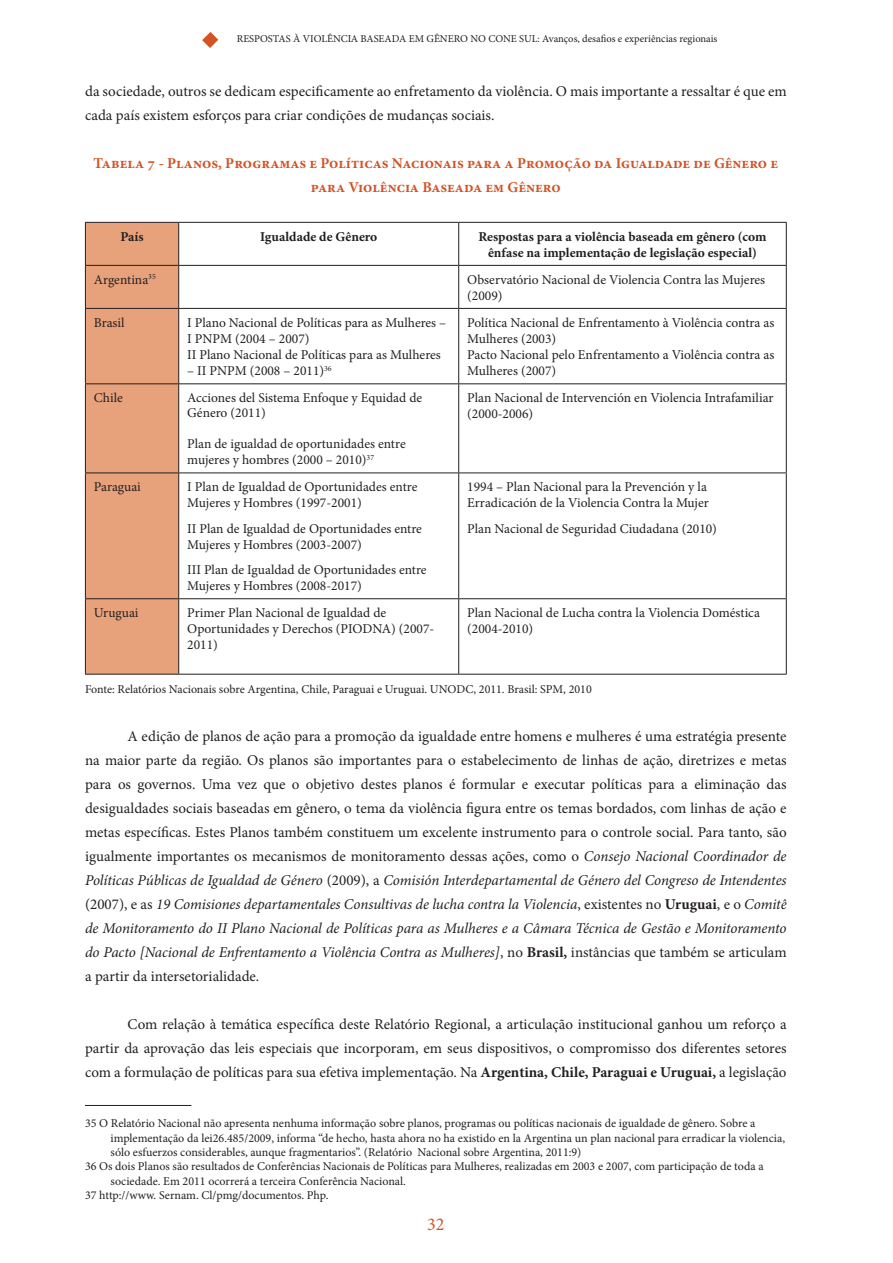
<style>
.page{position:relative;width:893px;height:1263px;background:#fff}
.page>*{position:absolute;margin:0;border:0;box-sizing:border-box;transform-origin:0 0}
.t1{font:18px "Minion Pro";color:#d35325}
.t2{font:15px/24px "Minion Pro";letter-spacing:-.01em;color:#231f20;text-align:justify}
.t3{font:700 15px/24px "Minion Pro";color:#d35325;text-align:center}
.t4{font:13.5px/16.2px "Minion Pro";color:#231f20}
.t5{font:700 13.5px/16.2px "Minion Pro";letter-spacing:.005em;color:#231f20;text-align:center}
.t6{font:12px "Minion Pro";color:#231f20}
.t7{font:10.5px "Minion Pro";color:#231f20}
.s1{font-style:italic}
.s2{font-weight:700}
</style>
<div class="page">
<svg style="left:202px;top:32px;width:17px;height:16px"></svg>
<hr style="left:85px;top:1105px;width:106px;height:1px;background:#231f20">
<div style="left:86px;top:223px;width:92px;height:451px;background:#e7a27c"></div>
<hr style="left:85px;top:222px;width:94px;height:1px;background:#231f20">
<hr style="left:85px;top:223px;width:1px;height:42px;background:#231f20">
<hr style="left:179px;top:222px;width:280px;height:1px;background:#231f20">
<hr style="left:178px;top:223px;width:1px;height:42px;background:#231f20">
<hr style="left:459px;top:222px;width:328px;height:1px;background:#231f20">
<hr style="left:458px;top:223px;width:1px;height:42px;background:#231f20">
<hr style="left:786px;top:223px;width:1px;height:42px;background:#231f20">
<hr style="left:85px;top:265px;width:94px;height:1px;background:#231f20">
<hr style="left:85px;top:266px;width:1px;height:42px;background:#231f20">
<hr style="left:179px;top:265px;width:280px;height:1px;background:#231f20">
<hr style="left:178px;top:266px;width:1px;height:42px;background:#231f20">
<hr style="left:459px;top:265px;width:328px;height:1px;background:#231f20">
<hr style="left:458px;top:266px;width:1px;height:42px;background:#231f20">
<hr style="left:786px;top:266px;width:1px;height:42px;background:#231f20">
<hr style="left:85px;top:308px;width:94px;height:1px;background:#231f20">
<hr style="left:85px;top:309px;width:1px;height:74px;background:#231f20">
<hr style="left:179px;top:308px;width:280px;height:1px;background:#231f20">
<hr style="left:178px;top:309px;width:1px;height:74px;background:#231f20">
<hr style="left:459px;top:308px;width:328px;height:1px;background:#231f20">
<hr style="left:458px;top:309px;width:1px;height:74px;background:#231f20">
<hr style="left:786px;top:309px;width:1px;height:74px;background:#231f20">
<hr style="left:85px;top:383px;width:94px;height:1px;background:#231f20">
<hr style="left:85px;top:384px;width:1px;height:88px;background:#231f20">
<hr style="left:179px;top:383px;width:280px;height:1px;background:#231f20">
<hr style="left:178px;top:384px;width:1px;height:88px;background:#231f20">
<hr style="left:459px;top:383px;width:328px;height:1px;background:#231f20">
<hr style="left:458px;top:384px;width:1px;height:88px;background:#231f20">
<hr style="left:786px;top:384px;width:1px;height:88px;background:#231f20">
<hr style="left:85px;top:472px;width:94px;height:1px;background:#231f20">
<hr style="left:85px;top:473px;width:1px;height:125px;background:#231f20">
<hr style="left:179px;top:472px;width:280px;height:1px;background:#231f20">
<hr style="left:178px;top:473px;width:1px;height:125px;background:#231f20">
<hr style="left:459px;top:472px;width:328px;height:1px;background:#231f20">
<hr style="left:458px;top:473px;width:1px;height:125px;background:#231f20">
<hr style="left:786px;top:473px;width:1px;height:125px;background:#231f20">
<hr style="left:85px;top:598px;width:94px;height:1px;background:#231f20">
<hr style="left:85px;top:599px;width:1px;height:75px;background:#231f20">
<hr style="left:179px;top:598px;width:280px;height:1px;background:#231f20">
<hr style="left:178px;top:599px;width:1px;height:75px;background:#231f20">
<hr style="left:459px;top:598px;width:328px;height:1px;background:#231f20">
<hr style="left:458px;top:599px;width:1px;height:75px;background:#231f20">
<hr style="left:786px;top:599px;width:1px;height:75px;background:#231f20">
<hr style="left:85px;top:674px;width:94px;height:1px;background:#231f20">
<hr style="left:179px;top:674px;width:280px;height:1px;background:#231f20">
<hr style="left:459px;top:674px;width:328px;height:1px;background:#231f20">
<p class="t7" style="left:237px;top:31px;width:482px">RESPOSTAS à VIOLÊNCIA BASEADA EM GÊNERO NO CONE SUL: Avanços, desafios e experiências regionais</p>
<p class="t2" style="left:85px;top:79px;width:703px">da sociedade, outros se dedicam especificamente ao enfretamento da violência. O mais importante a ressaltar é que em cada país existem esforços para criar condições de mudanças sociais.</p>
<p class="t3" style="left:93px;top:151px;width:686px">Tabela 7 - Planos, Programas e Políticas Nacionais para a Promoção da Igualdade de Gênero e para Violência Baseada em Gênero</p>
<p class="t5" style="left:120px;top:228px;width:25px">País</p>
<p class="t5" style="left:260px;top:228px;width:119px">Igualdade de Gênero</p>
<p class="t5" style="left:478px;top:228px;width:290px">Respostas para a violência baseada em gênero (com ênfase na implementação de legislação especial)</p>
<p class="t4" style="left:94px;top:271px;width:63px">Argentina<sup>35</sup></p>
<p class="t4" style="left:467px;top:271px;width:299px">Observatório Nacional de Violencia Contra las Mujeres (2009)</p>
<p class="t4" style="left:94px;top:314px;width:32px">Brasil</p>
<p class="t4" style="left:187px;top:314px;width:261px">I Plano Nacional de Políticas para as Mulheres –<br>I PNPM (2004 – 2007)<br>II Plano Nacional de Políticas para as Mulheres</p>
<p class="t4" style="left:187px;top:363px;width:146px">– II PNPM (2008 – 2011)<sup>36</sup></p>
<p class="t4" style="left:467px;top:314px;width:309px">Política Nacional de Enfrentamento à Violência contra as Mulheres (2003)<br>Pacto Nacional pelo Enfrentamento a Violência contra as Mulheres (2007)</p>
<p class="t4" style="left:94px;top:390px;width:31px">Chile</p>
<p class="t4" style="left:187px;top:390px;width:237px;line-height:14.9px">Acciones del Sistema Enfoque y Equidad de<br>Género (2011)</p>
<p class="t4" style="left:187px;top:436px;width:220px">Plan de igualdad de oportunidades entre mujeres y hombres (2000 – 2010)<sup>37</sup></p>
<p class="t4" style="left:94px;top:479px;width:48px">Paraguai</p>
<p class="t4" style="left:187px;top:479px;width:232px">I Plan de Igualdad de Oportunidades entre<br>Mujeres y Hombres (1997-2001)</p>
<p class="t4" style="left:187px;top:520px;width:236px">II Plan de Igualdad de Oportunidades entre<br>Mujeres y Hombres (2003-2007)</p>
<p class="t4" style="left:187px;top:562px;width:241px">III Plan de Igualdad de Oportunidades entre<br>Mujeres y Hombres (2008-2017)</p>
<p class="t4" style="left:467px;top:390px;width:308px">Plan Nacional de Intervención en Violencia Intrafamiliar (2000-2006)</p>
<p class="t4" style="left:467px;top:479px;width:243px">1994 – Plan Nacional para la Prevención y la<br>Erradicación de la Violencia Contra la Mujer</p>
<p class="t4" style="left:467px;top:520px;width:251px">Plan Nacional de Seguridad Ciudadana (2010)</p>
<p class="t4" style="left:94px;top:605px;width:46px">Uruguai</p>
<p class="t4" style="left:187px;top:605px;width:249px">Primer Plan Nacional de Igualdad de<br>Oportunidades y Derechos (PIODNA) (2007-<br>2011)</p>
<p class="t4" style="left:467px;top:605px;width:294px">Plan Nacional de Lucha contra la Violencia Doméstica (2004-2010)</p>
<p class="t6" style="left:85px;top:681px;width:508px">Fonte: Relatórios Nacionais sobre Argentina, Chile, Paraguai e Uruguai. UNODC, 2011. Brasil: SPM, 2010</p>
<p class="t2" style="left:85px;top:724px;width:703px;text-indent:43px">A edição de planos de ação para a promoção da igualdade entre homens e mulheres é uma estratégia presente na maior parte da região. Os planos são importantes para o estabelecimento de linhas de ação, diretrizes e metas para os governos. Uma vez que o objetivo destes planos é formular e executar políticas para a eliminação das desigualdades sociais baseadas em gênero, o tema da violência figura entre os temas bordados, com linhas de ação e metas específicas. Estes Planos também constituem um excelente instrumento para o controle social. Para tanto, são igualmente importantes os mecanismos de monitoramento dessas ações, como o <span class="s1">Consejo Nacional Coordinador de Políticas Públicas de Igualdad de Género</span> (2009), a <span class="s1">Comisión Interdepartamental de Género del Congreso de Intendentes </span>(2007), e as <span class="s1">19 Comisiones departamentales Consultivas de lucha contra la Violencia</span>, existentes no <span class="s2">Uruguai</span>, e o <span class="s1">Comitê de Monitoramento do II Plano Nacional de Políticas para as Mulheres e a Câmara Técnica de Gestão e Monitoramento do Pacto [Nacional de Enfrentamento a Violência Contra as Mulheres]</span>, no <span class="s2">Brasil,</span> instâncias que também se articulam a partir da intersetorialidade.</p>
<p class="t2" style="left:85px;top:1012px;width:703px;text-indent:43px">Com relação à temática específica deste Relatório Regional, a articulação institucional ganhou um reforço a partir da aprovação das leis especiais que incorporam, em seus dispositivos, o compromisso dos diferentes setores com a formulação de políticas para sua efetiva implementação. Na <span class="s2">Argentina, Chile, Paraguai e Uruguai,</span> a legislação</p>
<p class="t6" style="left:85px;top:1115px;width:672px">35 O Relatório Nacional não apresenta nenhuma informação sobre planos, programas ou políticas nacionais de igualdade de gênero. Sobre a</p>
<p class="t6" style="left:111px;top:1130px;width:676px">implementação da lei26.485/2009, informa “de hecho, hasta ahora no ha existido en la Argentina un plan nacional para erradicar la violencia,</p>
<p class="t6" style="left:111px;top:1144px;width:472px">sólo esfuerzos considerables, aunque fragmentarios”. (Relatório Nacional sobre Argentina, 2011:9)</p>
<p class="t6" style="left:85px;top:1158px;width:680px">36 Os dois Planos são resultados de Conferências Nacionais de Políticas para Mulheres, realizadas em 2003 e 2007, com participação de toda a</p>
<p class="t6" style="left:111px;top:1173px;width:297px">sociedade. Em 2011 ocorrerá a terceira Conferência Nacional.</p>
<p class="t6" style="left:85px;top:1187px;width:245px">37 http://www. Sernam. Cl/pmg/documentos. Php.</p>
<p class="t1" style="left:427px;top:1212px;width:19px">32</p>
</div>
